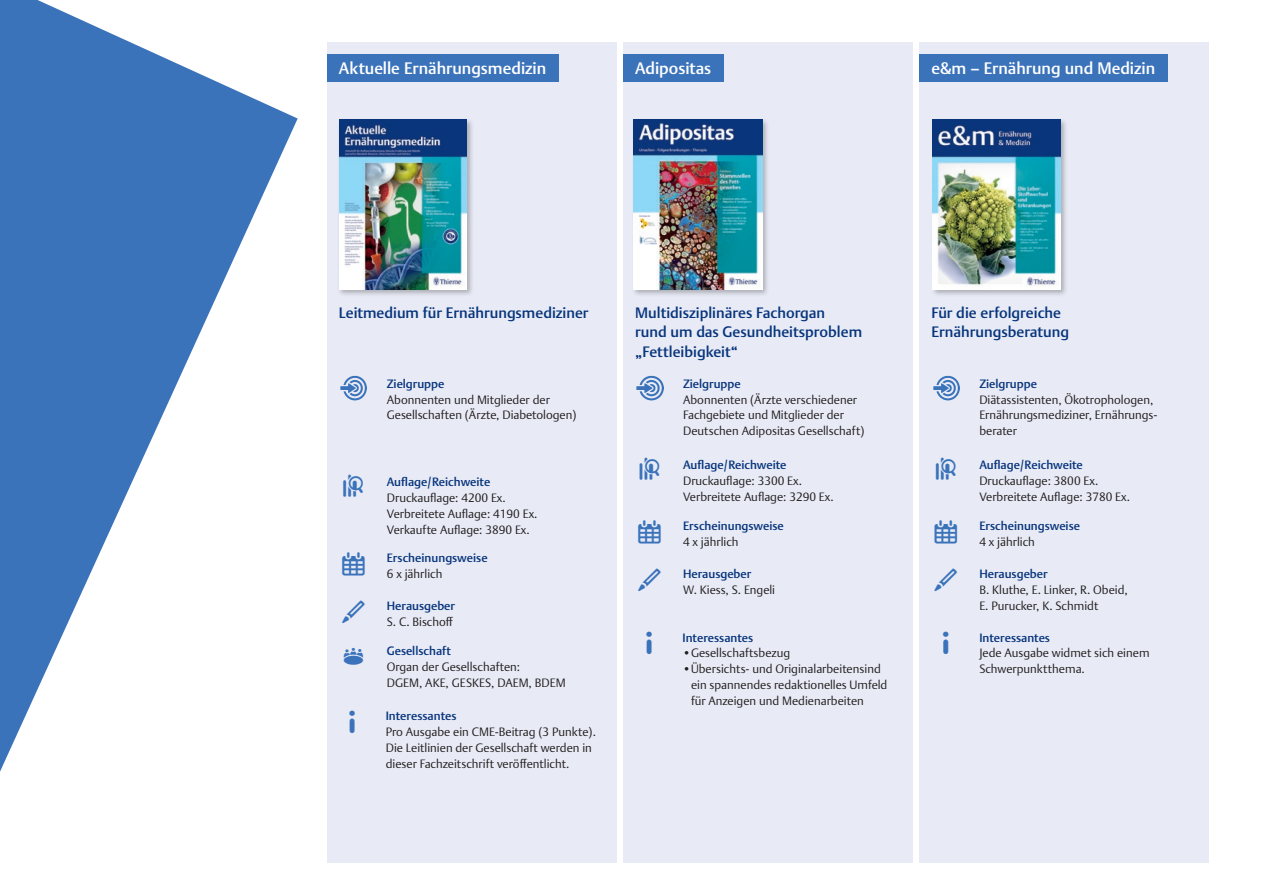
<style>
.page{position:relative;width:1263px;height:893px;background:#fff}
.page>*{position:absolute;margin:0;border:0;box-sizing:border-box;transform-origin:0 0}
.t1{font:500 16.5px "Thieme Argo 2011";color:#fff}
.t2{font:500 15px/19.5px "Thieme Argo 2011";color:#08357c}
.t3{font:300 12px/15.8px "Thieme Argo 2011";color:#231f20}
.t4{font:500 12px "Thieme Argo 2011";color:#08357c}
</style>
<div class="page">
<div style="left:327px;top:43px;width:289px;height:820px;background:#e8ebf6"></div>
<div style="left:623px;top:43px;width:290px;height:820px;background:#e8ebf6"></div>
<div style="left:920px;top:43px;width:289px;height:820px;background:#e8ebf6"></div>
<div style="left:337px;top:117px;width:137px;height:180px;background:#231f20;opacity:.3"></div>
<img style="left:339px;top:119px;width:128px;height:170px">
<div style="left:632px;top:117px;width:138px;height:180px;background:#231f20;opacity:.3"></div>
<img style="left:633px;top:119px;width:129px;height:170px">
<div style="left:931px;top:117px;width:137px;height:180px;background:#231f20;opacity:.3"></div>
<img style="left:933px;top:119px;width:127px;height:170px">
<div style="left:327px;top:54px;width:232px;height:27px;background:#3b73ba"></div>
<div style="left:623px;top:54px;width:101px;height:27px;background:#3b73ba"></div>
<div style="left:920px;top:54px;width:248px;height:27px;background:#3b73ba"></div>
<svg style="left:0;top:0;width:298px;height:772px;fill:#3b73ba"></svg>
<img style="left:637px;top:375px;width:26px;height:26px">
<img style="left:933px;top:375px;width:26px;height:26px">
<img style="left:340px;top:375px;width:27px;height:26px">
<h1 class="t1" style="left:339px;top:57px;width:209px">Aktuelle Ernährungsmedizin</h1>
<h1 class="t1" style="left:635px;top:57px;width:78px">Adipositas</h1>
<h1 class="t1" style="left:931px;top:57px;width:225px">e&amp;m – Ernährung und Medizin</h1>
<p class="t2" style="left:339px;top:303px;width:251px">Leitmedium für Ernährungsmediziner</p>
<p class="t2" style="left:635px;top:303px;width:228px">Multidisziplinäres Fachorgan<br>rund um das Gesundheitsproblem „Fettleibigkeit“</p>
<p class="t2" style="left:931px;top:303px;width:139px">Für die erfolgreiche<br>Ernährungsberatung</p>
<p class="t4" style="left:387px;top:376px;width:59px">Zielgruppe</p>
<p class="t3" style="left:387px;top:391px;width:191px">Abonnenten und Mitglieder der<br>Gesellschaften (Ärzte, Diabetologen)</p>
<p class="t4" style="left:387px;top:474px;width:105px">Auflage/Reichweite</p>
<p class="t3" style="left:387px;top:490px;width:152px">Druckauflage: 4200 Ex.<br>Verbreitete Auflage: 4190 Ex.<br>Verkaufte Auflage: 3890 Ex.</p>
<p class="t4" style="left:387px;top:550px;width:102px">Erscheinungsweise</p>
<p class="t3" style="left:387px;top:566px;width:57px">6 x jährlich</p>
<p class="t4" style="left:387px;top:598px;width:70px">Herausgeber</p>
<p class="t3" style="left:387px;top:613px;width:68px">S. C. Bischoff</p>
<p class="t4" style="left:387px;top:643px;width:66px">Gesellschaft</p>
<p class="t3" style="left:387px;top:659px;width:180px">Organ der Gesellschaften:<br>DGEM, AKE, GESKES, DAEM, BDEM</p>
<p class="t4" style="left:386px;top:708px;width:72px">Interessantes</p>
<p class="t3" style="left:386px;top:724px;width:212px">Pro Ausgabe ein CME-Beitrag (3 Punkte).<br>Die Leitlinien der Gesellschaft werden in dieser Fachzeitschrift veröffentlicht.</p>
<p class="t4" style="left:683px;top:376px;width:59px">Zielgruppe</p>
<p class="t3" style="left:683px;top:391px;width:183px">Abonnenten (Ärzte verschiedener<br>Fachgebiete und Mitglieder der<br>Deutschen Adipositas Gesellschaft)</p>
<p class="t4" style="left:683px;top:457px;width:105px">Auflage/Reichweite</p>
<p class="t3" style="left:683px;top:473px;width:152px">Druckauflage: 3300 Ex.<br>Verbreitete Auflage: 3290 Ex.</p>
<p class="t4" style="left:683px;top:518px;width:102px">Erscheinungsweise</p>
<p class="t3" style="left:683px;top:534px;width:57px">4 x jährlich</p>
<p class="t4" style="left:683px;top:566px;width:70px">Herausgeber</p>
<p class="t3" style="left:683px;top:582px;width:93px">W. Kiess, S. Engeli</p>
<p class="t4" style="left:682px;top:629px;width:72px">Interessantes</p>
<p class="t3" style="left:682px;top:645px;width:109px">•Gesellschaftsbezug</p>
<p class="t3" style="left:691px;top:661px;width:198px;text-indent:-9px">•Übersichts- und Originalarbeitensind ein spannendes redaktionelles Umfeld für Anzeigen und Medienarbeiten</p>
<p class="t4" style="left:979px;top:376px;width:59px">Zielgruppe</p>
<p class="t3" style="left:979px;top:391px;width:180px">Diätassistenten, Ökotrophologen,<br>Ernährungsmediziner, Ernährungs&shy;berater</p>
<p class="t4" style="left:979px;top:457px;width:105px">Auflage/Reichweite</p>
<p class="t3" style="left:979px;top:473px;width:152px">Druckauflage: 3800 Ex.<br>Verbreitete Auflage: 3780 Ex.</p>
<p class="t4" style="left:979px;top:518px;width:102px">Erscheinungsweise</p>
<p class="t3" style="left:979px;top:534px;width:57px">4 x jährlich</p>
<p class="t4" style="left:979px;top:566px;width:70px">Herausgeber</p>
<p class="t3" style="left:979px;top:582px;width:150px">B. Kluthe, E. Linker, R. Obeid,<br>E. Purucker, K. Schmidt</p>
<p class="t4" style="left:979px;top:629px;width:72px">Interessantes</p>
<p class="t3" style="left:979px;top:645px;width:172px">Jede Ausgabe widmet sich einem<br>Schwerpunktthema.</p>
</div>
